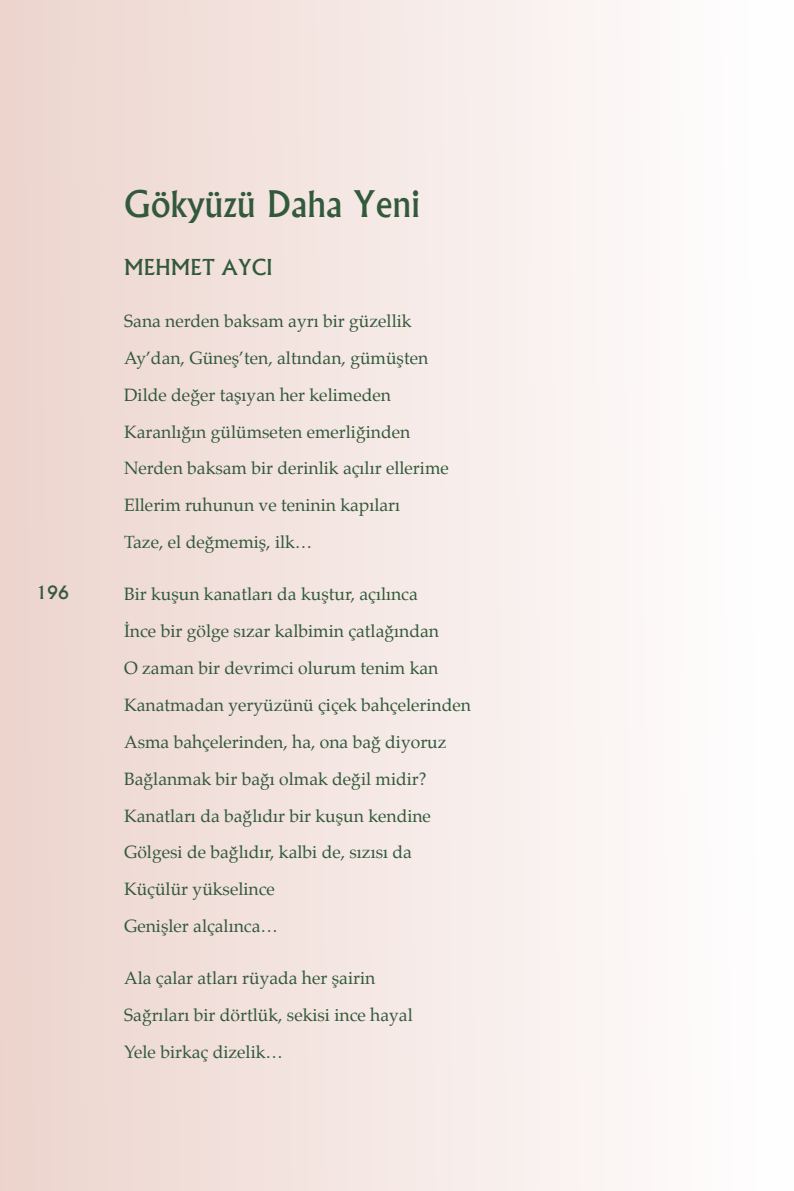
<style>
.page{position:relative;width:794px;height:1191px;background:#fff}
.page>*{position:absolute;margin:0;border:0;box-sizing:border-box;transform-origin:0 0}
.t1{font:500 35px "Albertus";color:#32593b}
.t2{font:500 21px "Albertus";color:#32593b}
.t3{font:17.5px "Palatino";color:#32593b}
.t4{font:500 17.5px "Albertus";color:#32593b}
</style>
<div class="page">
<div style="left:0;top:0;width:794px;height:1191px;background:linear-gradient(to right,#edd4cd,#fff)"></div>
<p class="t4" style="left:36px;top:581px;width:34px">196</p>
<p class="t1" style="left:124px;top:182px;width:297px">Gökyüzü Daha Yeni</p>
<p class="t2" style="left:124px;top:254px;width:150px">MEHMET AYCI</p>
<p class="t3" style="left:124px;top:306px;width:289px">Sana nerden baksam ayrı bir güzellik</p>
<p class="t3" style="left:124px;top:343px;width:306px">Ay’dan, Güneş’ten, altından, gümüşten</p>
<p class="t3" style="left:124px;top:380px;width:268px">Dilde değer taşıyan her kelimeden</p>
<p class="t3" style="left:124px;top:417px;width:288px">Karanlığın gülümseten emerliğinden</p>
<p class="t3" style="left:124px;top:454px;width:326px">Nerden baksam bir derinlik açılır ellerime</p>
<p class="t3" style="left:124px;top:491px;width:278px">Ellerim ruhunun ve teninin kapıları</p>
<p class="t3" style="left:124px;top:528px;width:190px">Taze, el değmemiş, ilk…</p>
<p class="t3" style="left:124px;top:579px;width:295px">Bir kuşun kanatları da kuştur, açılınca</p>
<p class="t3" style="left:124px;top:616px;width:316px">İnce bir gölge sızar kalbimin çatlağından</p>
<p class="t3" style="left:124px;top:653px;width:316px">O zaman bir devrimci olurum tenim kan</p>
<p class="t3" style="left:124px;top:690px;width:348px">Kanatmadan yeryüzünü çiçek bahçelerinden</p>
<p class="t3" style="left:124px;top:727px;width:324px">Asma bahçelerinden, ha, ona bağ diyoruz</p>
<p class="t3" style="left:124px;top:764px;width:304px">Bağlanmak bir bağı olmak değil midir?</p>
<p class="t3" style="left:124px;top:801px;width:308px">Kanatları da bağlıdır bir kuşun kendine</p>
<p class="t3" style="left:124px;top:838px;width:289px">Gölgesi de bağlıdır, kalbi de, sızısı da</p>
<p class="t3" style="left:124px;top:875px;width:152px">Küçülür yükselince</p>
<p class="t3" style="left:124px;top:911px;width:155px">Genişler alçalınca…</p>
<p class="t3" style="left:124px;top:963px;width:253px">Ala çalar atları rüyada her şairin</p>
<p class="t3" style="left:124px;top:1000px;width:290px">Sağrıları bir dörtlük, sekisi ince hayal</p>
<p class="t3" style="left:124px;top:1037px;width:160px">Yele birkaç dizelik…</p>
</div>
